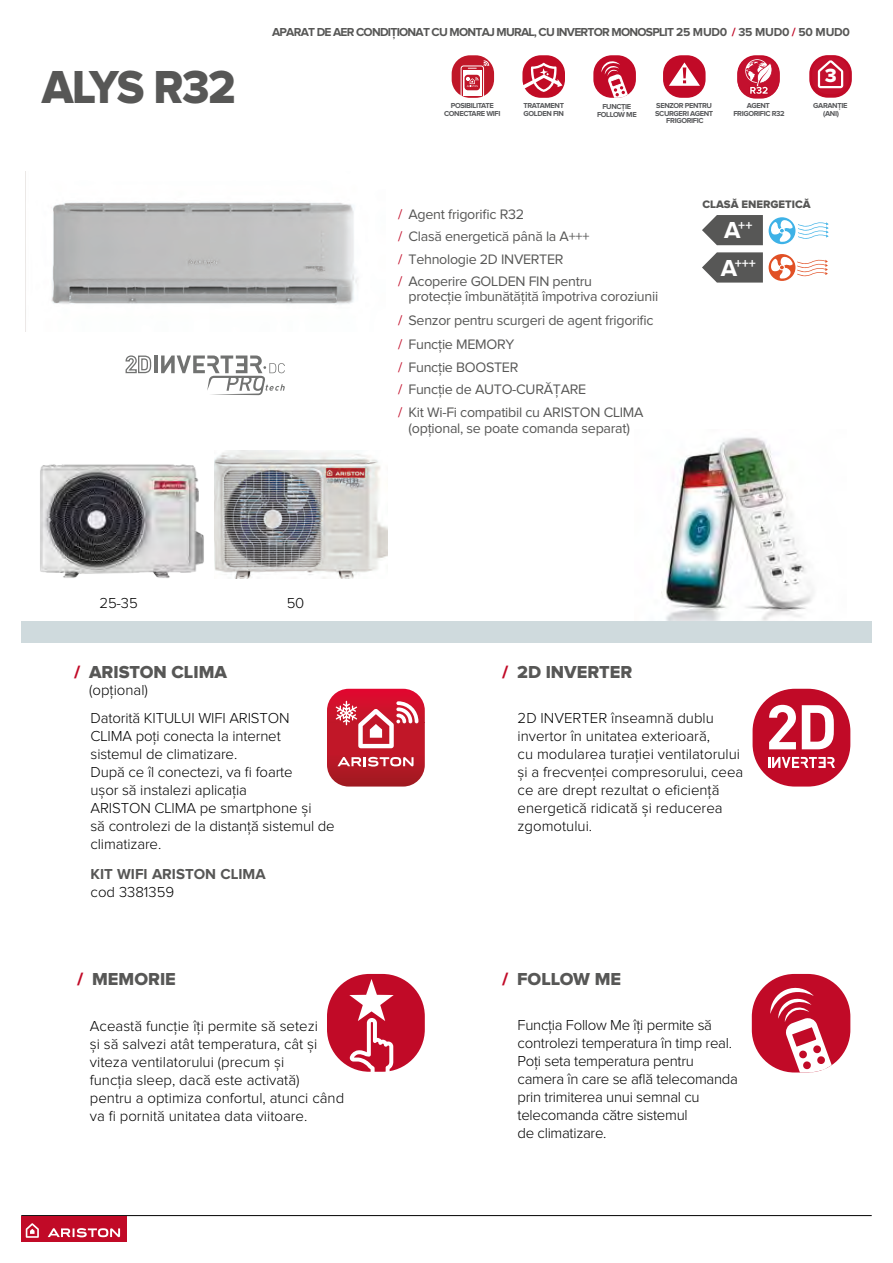
<style>
.page{position:relative;width:893px;height:1263px;background:#fff}
.page>*{position:absolute;margin:0;border:0;box-sizing:border-box;transform-origin:0 0}
.t1{font:48px "Proxima Nova Extrabld";letter-spacing:-.03em;color:#575756;scale:.95 1}
.t2{font:18px "Proxima Nova Extrabld";color:#575756}
.t3{font:300 15px/18px "Proxima Nova";color:#000}
.t4{font:300 15px/18px "Proxima Nova";letter-spacing:-.02em;color:#000}
.t5{font:700 15px "Proxima Nova";color:#575756}
.t6{font:14.25px/22.5px "Proxima Nova";letter-spacing:-.02em;color:#575756}
.t7{font:700 13.95px "Proxima Nova";color:#fff}
.t8{font:700 12px "Proxima Nova";letter-spacing:-.065em;color:#575756}
.t9{font:11.25px "Proxima Nova Extrabld";color:#575756}
.t10{font:700 7.5px/7.5px "Proxima Nova";letter-spacing:-.05em;color:#58595b;text-align:center}
.s1{color:#c10a27}
.s2{font-size:24px}
</style>
<div class="page">
<img style="left:25px;top:172px;width:333px;height:159px">
<div style="left:21px;top:621px;width:851px;height:21px;background:#cfdadd"></div>
<hr style="left:21px;top:1215px;width:851px;height:1px;background:#000">
<div style="left:21px;top:1216px;width:106px;height:26px;background:#c10a27"></div>
<svg style="left:26px;top:1223px;width:13px;height:15px"></svg>
<svg style="left:48px;top:1228px;width:72px;height:9px"></svg>
<svg style="left:702px;top:215px;width:61px;height:30px;background:#6b6b6a"></svg>
<svg style="left:702px;top:252px;width:61px;height:31px;background:#6f6f6e"></svg>
<div style="left:769px;top:217px;width:26px;height:27px;background:#3eb2e7;border-radius:50%"></div>
<svg style="left:770px;top:218px;width:59px;height:24px"></svg>
<svg style="left:769px;top:254px;width:26px;height:27px"></svg>
<svg style="left:770px;top:255px;width:58px;height:24px"></svg>
<hr style="left:154px;top:355px;width:4px;height:18px;background:#717271">
<svg style="left:161px;top:355px;width:124px;height:40px"></svg>
<svg style="left:126px;top:355px;width:26px;height:19px"></svg>
<img style="left:214px;top:450px;width:174px;height:129px">
<img style="left:661px;top:437px;width:153px;height:184px">
<div style="left:593px;top:55px;width:43px;height:43px;background:#c10a27;border-radius:18px"></div>
<svg style="left:601px;top:61px;width:28px;height:37px"></svg>
<div style="left:522px;top:55px;width:43px;height:43px;background:#c10b25;border-radius:18px"></div>
<svg style="left:522px;top:63px;width:40px;height:35px"></svg>
<div style="left:752px;top:974px;width:98px;height:98px;background:#c10a27;border-radius:43px"></div>
<svg style="left:770px;top:987px;width:65px;height:86px"></svg>
<div style="left:327px;top:974px;width:98px;height:98px;background:#c10a27;border-radius:42px"></div>
<svg style="left:349px;top:979px;width:45px;height:93px"></svg>
<div style="left:753px;top:689px;width:97px;height:97px;background:#c10a27;border-radius:42px"></div>
<svg style="left:768px;top:757px;width:67px;height:11px"></svg>
<svg style="left:769px;top:705px;width:27px;height:44px"></svg>
<svg style="left:802px;top:705px;width:32px;height:44px"></svg>
<img style="left:40px;top:464px;width:164px;height:114px">
<svg style="left:327px;top:689px;width:98px;height:97px;background:#cc4151"></svg>
<div style="left:663px;top:55px;width:43px;height:43px;background:#c10a27;border-radius:18px"></div>
<svg style="left:669px;top:62px;width:31px;height:24px"></svg>
<svg style="left:737px;top:55px;width:43px;height:43px"></svg>
<div style="left:452px;top:55px;width:42px;height:43px;background:#c01729;border-radius:18px"></div>
<svg style="left:460px;top:60px;width:29px;height:38px"></svg>
<div style="left:737px;top:57px;width:42px;height:42px;background:#c3102e;border-radius:18px"></div>
<svg style="left:745px;top:59px;width:24px;height:24px"></svg>
<svg style="left:746px;top:60px;width:26px;height:36px"></svg>
<svg style="left:809px;top:55px;width:43px;height:43px"></svg>
<div style="left:812px;top:57px;width:37px;height:37px;background:#c3102e;border-radius:16px"></div>
<svg style="left:818px;top:60px;width:25px;height:28px"></svg>
<h1 class="t1" style="left:42px;top:65px;width:206px">ALYS R32</h1>
<p class="t8" style="left:272px;top:27px;width:579px">APARAT DE AER CONDIŢIONAT CU MONTAJ MURAL, CU INVERTOR MONOSPLIT 25 MUD0 <span class="s1">/</span> 35 MUD0 <span class="s1">/</span> 50 MUD0</p>
<p class="t10" style="left:444px;top:102px;width:58px">POSIBILITATE<br>CONECTARE WIFI</p>
<p class="t10" style="left:813px;top:102px;width:36px">GARANŢIE (ANI)</p>
<p class="t10" style="left:523px;top:102px;width:42px;text-align:left">TRATAMENT<br>GOLDEN FIN</p>
<p class="t10" style="left:655px;top:102px;width:60px">SENZOR PENTRU<br>SCURGERI AGENT<br>FRIGORIFIC</p>
<p class="t10" style="left:733px;top:102px;width:53px">AGENT<br>FRIGORIFIC R32</p>
<p class="t10" style="left:597px;top:103px;width:41px">FUNCŢIE<br>FOLLOW ME</p>
<p class="t6" style="left:398px;top:203px;width:193px"><span class="s1">/</span> Agent frigorific R32<br><span class="s1">/</span> Clasă energetică până la A+++ <span class="s1">/</span> Tehnologie 2D INVERTER</p>
<p class="t6" style="left:409px;top:275px;width:251px;line-height:15px;text-indent:-11px"><span class="s1">/</span> Acoperire GOLDEN FIN pentru<br>protecţie îmbunătăţită împotriva coroziunii</p>
<p class="t6" style="left:398px;top:334px;width:122px"><span class="s1">/</span> Funcţie MEMORY <span class="s1">/</span> Funcţie BOOSTER</p>
<p class="t6" style="left:398px;top:310px;width:257px"><span class="s1">/</span> Senzor pentru scurgeri de agent frigorific</p>
<p class="t6" style="left:398px;top:379px;width:190px"><span class="s1">/</span> Funcţie de AUTO-CURĂŢARE</p>
<p class="t6" style="left:398px;top:404px;width:247px;line-height:16.5px;text-align:center"><span class="s1">/</span> Kit Wi-Fi compatibil cu ARISTON CLIMA (opţional, se poate comanda separat)</p>
<p class="t9" style="left:702px;top:199px;width:110px">CLASĂ ENERGETICĂ</p>
<p class="t7" style="left:724px;top:219px;width:30px"><span class="s2">A</span>++</p>
<p class="t7" style="left:721px;top:257px;width:37px"><span class="s2">A</span>+++</p>
<p class="t3" style="left:99px;top:594px;width:40px">25-35</p>
<p class="t3" style="left:287px;top:594px;width:19px">50</p>
<p class="t2" style="left:74px;top:664px;width:154px"><span class="s1">/</span> ARISTON CLIMA</p>
<p class="t3" style="left:89px;top:681px;width:60px">(opţional)</p>
<p class="t3" style="left:91px;top:710px;width:246px">Datorită KITULUI WIFI ARISTON<br>CLIMA poţi conecta la internet sistemul de climatizare.<br>După ce îl conectezi, va fi foarte<br>ușor să instalezi aplicaţia<br>ARISTON CLIMA pe smartphone și<br>să controlezi de la distanţă sistemul de climatizare.</p>
<p class="t5" style="left:91px;top:867px;width:177px">KIT WIFI ARISTON CLIMA</p>
<p class="t3" style="left:91px;top:884px;width:85px">cod 3381359</p>
<p class="t2" style="left:502px;top:664px;width:132px"><span class="s1">/</span> 2D INVERTER</p>
<p class="t3" style="left:518px;top:710px;width:227px">2D INVERTER înseamnă dublu invertor în unitatea exterioară,<br>cu modularea turaţiei ventilatorului și a frecvenţei compresorului, ceea ce are drept rezultat o eficienţă energetică ridicată și reducerea zgomotului.</p>
<p class="t2" style="left:77px;top:971px;width:100px"><span class="s1">/</span> MEMORIE</p>
<p class="t2" style="left:502px;top:971px;width:121px"><span class="s1">/</span> FOLLOW ME</p>
<p class="t3" style="left:90px;top:1017px;width:256px">Această funcţie îţi permite să setezi<br>și să salvezi atât temperatura, cât și viteza ventilatorului (precum și<br>funcţia sleep, dacă este activată) pentru a optimiza confortul, atunci când va fi pornită unitatea data viitoare.</p>
<p class="t4" style="left:518px;top:1017px;width:222px">Funcţia Follow Me îţi permite să controlezi temperatura în timp real.<br>Poţi seta temperatura pentru camera în care se află telecomanda prin trimiterea unui semnal cu telecomanda către sistemul<br>de climatizare.</p>
</div>
